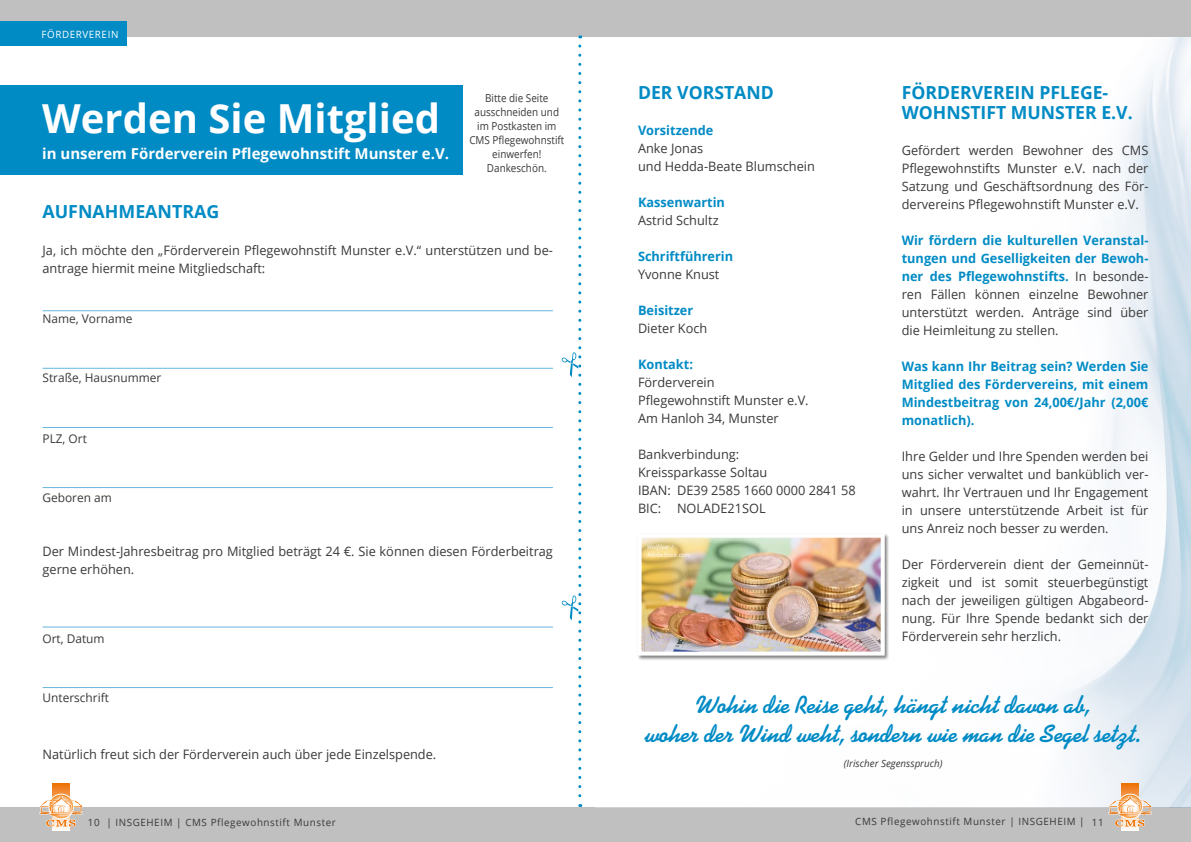
<style>
.page{position:relative;width:1191px;height:842px;background:#fff}
.page>*{position:absolute;margin:0;border:0;box-sizing:border-box;transform-origin:0 0}
.t1{font:700 40px "Open Sans";color:#fff}
.t2{font:700 25px/29px "Alako";color:#008bc5;text-align:center}
.t3{font:700 18px/20px "Open Sans";color:#008bc5}
.t4{font:700 15px "Open Sans";color:#fff}
.t5{font:13px/18px "Open Sans";color:#3a3938}
.t6{font:700 13px/18px "Open Sans";color:#008bc5;text-align:justify}
.t7{font:12px "Open Sans";color:#3a3938}
.t8{font:11px/14px "Open Sans";color:#3a3938;text-align:center;scale:.9 1}
.t9{font:10px "Open Sans";letter-spacing:.06em;color:#3a3938}
.t10{font:italic 10px "Open Sans";color:#3a3938}
.t11{font:10px "Open Sans";letter-spacing:.06em;color:#fff}
.t12{font:italic 6px/8px "Open Sans";color:#fff}
.s1{font-weight:700;color:#008bc5}
</style>
<div class="page">
<div style="left:0;top:807px;width:1191px;height:35px;background:#c1c0c0"></div>
<img style="left:595px;top:36px;width:596px;height:771px">
<div style="left:0;top:0;width:1191px;height:36px;background:#c1c0c0"></div>
<svg style="left:53px;top:784px;width:17px;height:46px"></svg>
<div style="left:49px;top:794px;width:25px;height:25px;border:1px solid #fff;border-radius:50%"></div>
<svg style="left:39px;top:796px;width:44px;height:31px"></svg>
<svg style="left:1121px;top:784px;width:18px;height:46px"></svg>
<div style="left:1117px;top:794px;width:25px;height:25px;border:1px solid #fff;border-radius:50%"></div>
<svg style="left:1108px;top:796px;width:44px;height:31px"></svg>
<div style="left:0;top:85px;width:462px;height:90px;background:#008bc5"></div>
<div style="left:0;top:22px;width:126px;height:24px;background:#008bc5"></div>
<svg style="left:562px;top:46px;width:19px;height:761px"></svg>
<hr style="left:43px;top:310px;width:510px;height:1px;background:#66b6de">
<hr style="left:43px;top:368px;width:510px;height:1px;background:#66b6de">
<hr style="left:43px;top:487px;width:510px;height:1px;background:#66b6de">
<hr style="left:43px;top:687px;width:510px;height:1px;background:#66b6de">
<hr style="left:43px;top:626px;width:510px;height:1px;background:#66b6de">
<hr style="left:43px;top:427px;width:510px;height:1px;background:#66b6de">
<div style="left:636px;top:533px;width:253px;height:127px;background:#000;opacity:.5"></div>
<img style="left:642px;top:539px;width:237px;height:112px">
<div style="left:637px;top:534px;width:247px;height:122px;border:4px solid #fff"></div>
<p class="t11" style="left:42px;top:27px;width:78px">FÖRDERVEREIN</p>
<h1 class="t1" style="left:42px;top:90px;width:399px">Werden Sie Mitglied</h1>
<p class="t4" style="left:42px;top:143px;width:408px">in unserem Förderverein Pflegewohnstift Munster e.V.</p>
<h3 class="t3" style="left:43px;top:201px;width:178px">AUFNAHMEANTRAG</h3>
<p class="t8" style="left:469px;top:91px;width:107px">Bitte die Seite ausschneiden und im Postkasten im<br>CMS Pflegewohnstift einwerfen!<br>Dankeschön.</p>
<p class="t5" style="left:43px;top:241px;width:512px">Ja, ich möchte den „Förderverein Pflegewohnstift Munster e.V.“ unterstützen und be&shy;antrage hiermit meine Mitgliedschaft:</p>
<p class="t7" style="left:43px;top:311px;width:91px">Name, Vorname</p>
<p class="t7" style="left:43px;top:370px;width:120px">Straße, Hausnummer</p>
<p class="t7" style="left:43px;top:430px;width:46px">PLZ, Ort</p>
<p class="t7" style="left:43px;top:489px;width:71px">Geboren am</p>
<p class="t5" style="left:43px;top:542px;width:512px">Der Mindest-Jahresbeitrag pro Mitglied beträgt 24 €. Sie können diesen Förderbeitrag gerne erhöhen.</p>
<p class="t7" style="left:43px;top:630px;width:64px">Ort, Datum</p>
<p class="t7" style="left:43px;top:689px;width:68px">Unterschrift</p>
<p class="t5" style="left:43px;top:745px;width:395px">Natürlich freut sich der Förderverein auch über jede Einzelspende.</p>
<h3 class="t3" style="left:638px;top:82px;width:137px">DER VORSTAND</h3>
<p class="t6" style="left:638px;top:121px;width:77px">Vorsitzende</p>
<p class="t5" style="left:638px;top:139px;width:178px">Anke Jonas<br>und Hedda-Beate Blumschein</p>
<p class="t6" style="left:638px;top:193px;width:88px">Kassenwartin</p>
<p class="t5" style="left:638px;top:211px;width:82px">Astrid Schultz</p>
<p class="t6" style="left:638px;top:247px;width:97px">Schriftführerin</p>
<p class="t5" style="left:638px;top:265px;width:83px">Yvonne Knust</p>
<p class="t6" style="left:638px;top:301px;width:57px">Beisitzer</p>
<p class="t5" style="left:638px;top:319px;width:71px">Dieter Koch</p>
<p class="t6" style="left:638px;top:355px;width:56px">Kontakt:</p>
<p class="t5" style="left:638px;top:373px;width:172px">Förderverein<br>Pflegewohnstift Munster e.V.<br>Am Hanloh 34, Munster</p>
<p class="t5" style="left:638px;top:445px;width:219px">Bankverbindung:<br>Kreissparkasse Soltau<br>IBAN: DE39 2585 1660 0000 2841 58<br>BIC: NOLADE21SOL</p>
<p class="t12" style="left:647px;top:543px;width:44px">Wolfilser /<br>AdobeStock.com</p>
<h3 class="t3" style="left:901px;top:82px;width:232px">FÖRDERVEREIN PFLEGE-<br>WOHNSTIFT MUNSTER E.V.</h3>
<p class="t5" style="left:901px;top:141px;width:248px;text-align:justify">Gefördert werden Bewohner des CMS Pflegewohnstifts Munster e.V. nach der Satzung und Geschäftsordnung des För&shy;dervereins Pflegewohnstift Munster e.V.</p>
<p class="t5" style="left:901px;top:231px;width:248px;text-align:justify"><span class="s1">Wir fördern die kulturellen Veranstal&shy;tungen und Geselligkeiten der Bewoh&shy;ner des Pflegewohnstifts.</span> In besonde&shy;ren Fällen können einzelne Bewohner unterstützt werden. Anträge sind über die Heimleitung zu stellen.</p>
<p class="t6" style="left:901px;top:357px;width:248px">Was kann Ihr Beitrag sein? Werden Sie Mitglied des Fördervereins, mit einem Mindestbeitrag von 24,00€/Jahr (2,00€ monatlich).</p>
<p class="t5" style="left:901px;top:447px;width:248px;text-align:justify">Ihre Gelder und Ihre Spenden werden bei uns sicher verwaltet und banküblich ver&shy;wahrt. Ihr Vertrauen und Ihr Engagement in unsere unterstützende Arbeit ist für uns Anreiz noch besser zu werden.</p>
<p class="t5" style="left:901px;top:555px;width:248px;text-align:justify">Der Förderverein dient der Gemeinnüt&shy;zigkeit und ist somit steuerbegünstigt nach der jeweiligen gültigen Abgabeord&shy;nung. Für Ihre Spende bedankt sich der Förderverein sehr herzlich.</p>
<h2 class="t2" style="left:645px;top:690px;width:498px">Wohin die Reise geht, hängt nicht davon ab,<br>woher der Wind weht, sondern wie man die Segel setzt.</h2>
<p class="t10" style="left:843px;top:756px;width:100px">(Irischer Segensspruch)</p>
<p class="t9" style="left:88px;top:815px;width:249px">10 | INSGEHEIM | CMS Pflegewohnstift Munster</p>
<p class="t9" style="left:855px;top:814px;width:250px">CMS Pflegewohnstift Munster | INSGEHEIM | 11</p>
</div>
